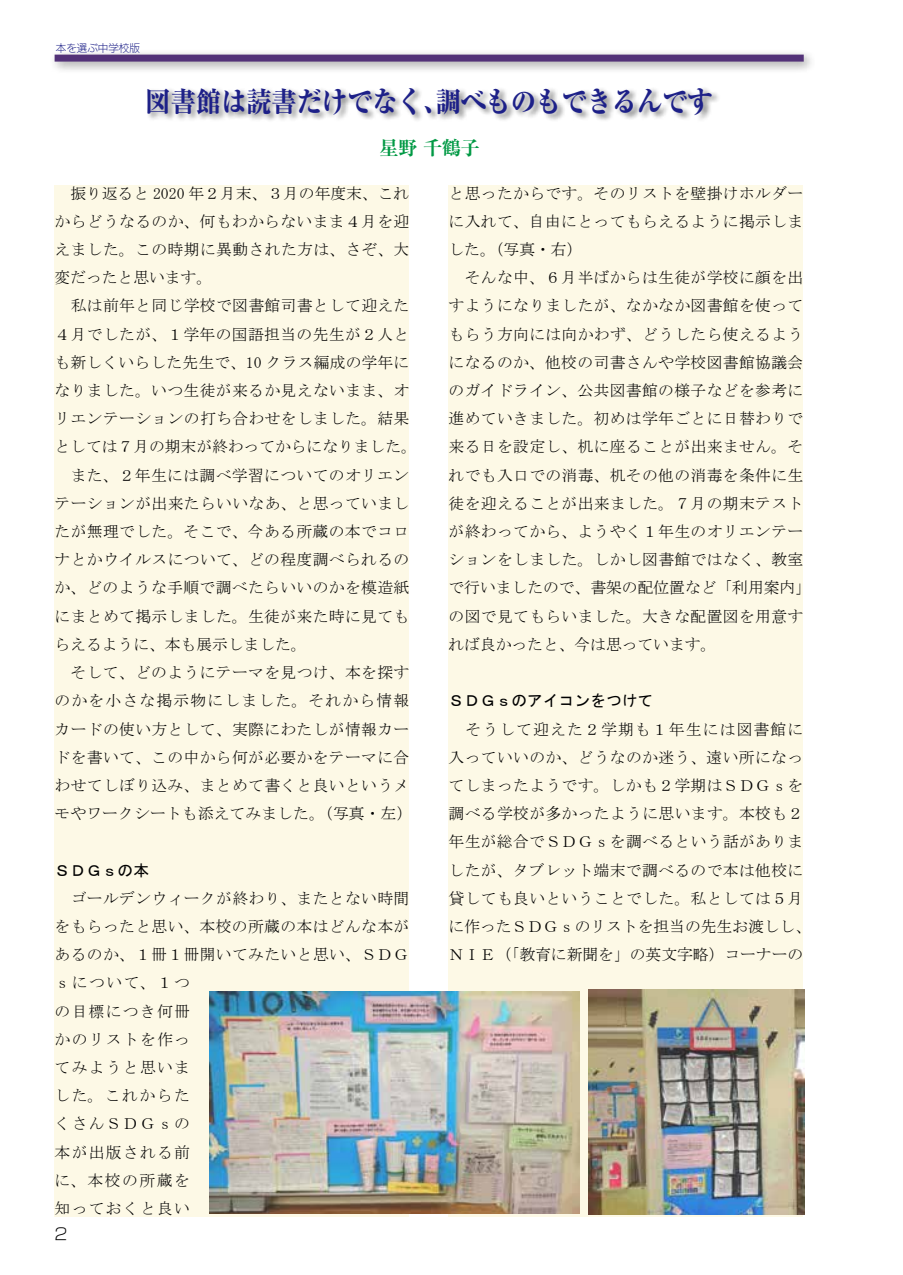
<style>
.page{position:relative;width:903px;height:1275px;background:#fff}
.page>*{position:absolute;margin:0;border:0;box-sizing:border-box;transform-origin:0 0}
.t1{font:800 28px "Ryumin Pro";color:#1d2088;scale:.9 1}
.t2{font:700 expanded 19.25px "Ryumin Pro";color:#094}
.t3{font:16.1px "New Rodin Pro L";color:#000}
.t4{font:15.75px/28.2px "MS Mincho";letter-spacing:.025em;color:#000}
.t5{font:15.75px/28.2px "MS Mincho";letter-spacing:.085em;color:#000}
.t6{font:15.75px "MS Gothic";color:#000}
.t7{font:10.5px "New Rodin Pro L";color:#1d2088}
</style>
<div class="page">
<div style="left:49px;top:48px;width:767px;height:26px;background:#000;opacity:.4"></div>
<div style="left:55px;top:55px;width:749px;height:7px;background:#533278"></div>
<div style="left:448px;top:185px;width:355px;height:1032px;background:#fdf9e6"></div>
<div style="left:55px;top:185px;width:354px;height:1032px;background:#fdf9e6"></div>
<div style="left:146px;top:86px;width:575px;height:36px;background:#000;opacity:.5"></div>
<img style="left:210px;top:992px;width:369px;height:222px">
<img style="left:589px;top:989px;width:216px;height:226px">
<p class="t7" style="left:56px;top:40px;width:85px">本を選ぶ中学校版</p>
<h1 class="t1" style="left:146px;top:79px;width:632px">図書館は読書だけでなく、調べものもできるんです</h1>
<p class="t2" style="left:379px;top:133px;width:102px">星野 千鶴子</p>
<p class="t4" style="left:55px;top:179px;width:364px">　振り返ると 2020 年２月末、３月の年度末、これからどうなるのか、何もわからないまま４月を迎えました。この時期に異動された方は、さぞ、大変だったと思います。<br>　私は前年と同じ学校で図書館司書として迎えた<br>４月でしたが、１学年の国語担当の先生が２人とも新しくいらした先生で、10 クラス編成の学年になりました。いつ生徒が来るか見えないまま、オリエンテーションの打ち合わせをしました。結果としては７月の期末が終わってからになりました。　また、２年生には調べ学習についてのオリエンテーションが出来たらいいなあ、と思っていましたが無理でした。そこで、今ある所蔵の本でコロナとかウイルスについて、どの程度調べられるのか、どのような手順で調べたらいいのかを模造紙にまとめて掲示しました。生徒が来た時に見てもらえるように、本も展示しました。<br>　そして、どのようにテーマを見つけ、本を探すのかを小さな掲示物にしました。それから情報カードの使い方として、実際にわたしが情報カードを書いて、この中から何が必要かをテーマに合わせてしぼり込み、まとめて書くと良いというメモやワークシートも添えてみました。（写真・左）</p>
<p class="t6" style="left:55px;top:862px;width:96px">ＳＤＧｓの本</p>
<p class="t5" style="left:55px;top:884px;width:356px">　ゴールデンウィークが終わり、またとない時間をもらったと思い、本校の所蔵の本はどんな本があるのか、１冊１冊開いてみたいと思い、ＳＤＧｓについて、１つ<br>の目標につき何冊<br>かのリストを作っ<br>てみようと思いま<br>した。これからた<br>くさんＳＤＧｓの<br>本が出版される前<br>に、本校の所蔵を<br>知っておくと良い</p>
<p class="t3" style="left:55px;top:1220px;width:14px">2</p>
<p class="t4" style="left:448px;top:179px;width:364px">と思ったからです。そのリストを壁掛けホルダーに入れて、自由にとってもらえるように掲示しました。（写真・右）<br>　そんな中、６月半ばからは生徒が学校に顔を出すようになりましたが、なかなか図書館を使ってもらう方向には向かわず、どうしたら使えるようになるのか、他校の司書さんや学校図書館協議会のガイドライン、公共図書館の様子などを参考に進めていきました。初めは学年ごとに日替わりで来る日を設定し、机に座ることが出来ません。それでも入口での消毒、机その他の消毒を条件に生徒を迎えることが出来ました。７月の期末テストが終わってから、ようやく１年生のオリエンテーションをしました。しかし図書館ではなく、教室で行いましたので、書架の配位置など「利用案内」の図で見てもらいました。大きな配置図を用意すれば良かったと、今は思っています。</p>
<p class="t6" style="left:448px;top:693px;width:206px">ＳＤＧｓのアイコンをつけて</p>
<p class="t4" style="left:448px;top:715px;width:364px">　そうして迎えた２学期も１年生には図書館に入っていいのか、どうなのか迷う、遠い所になってしまったようです。しかも２学期はＳＤＧｓを調べる学校が多かったように思います。本校も２年生が総合でＳＤＧｓを調べるという話がありましたが、タブレット端末で調べるので本は他校に貸しても良いということでした。私としては５月に作ったＳＤＧｓのリストを担当の先生お渡しし、<br>ＮＩＥ（「教育に新聞を」の英文字略）コーナーの</p>
</div>
